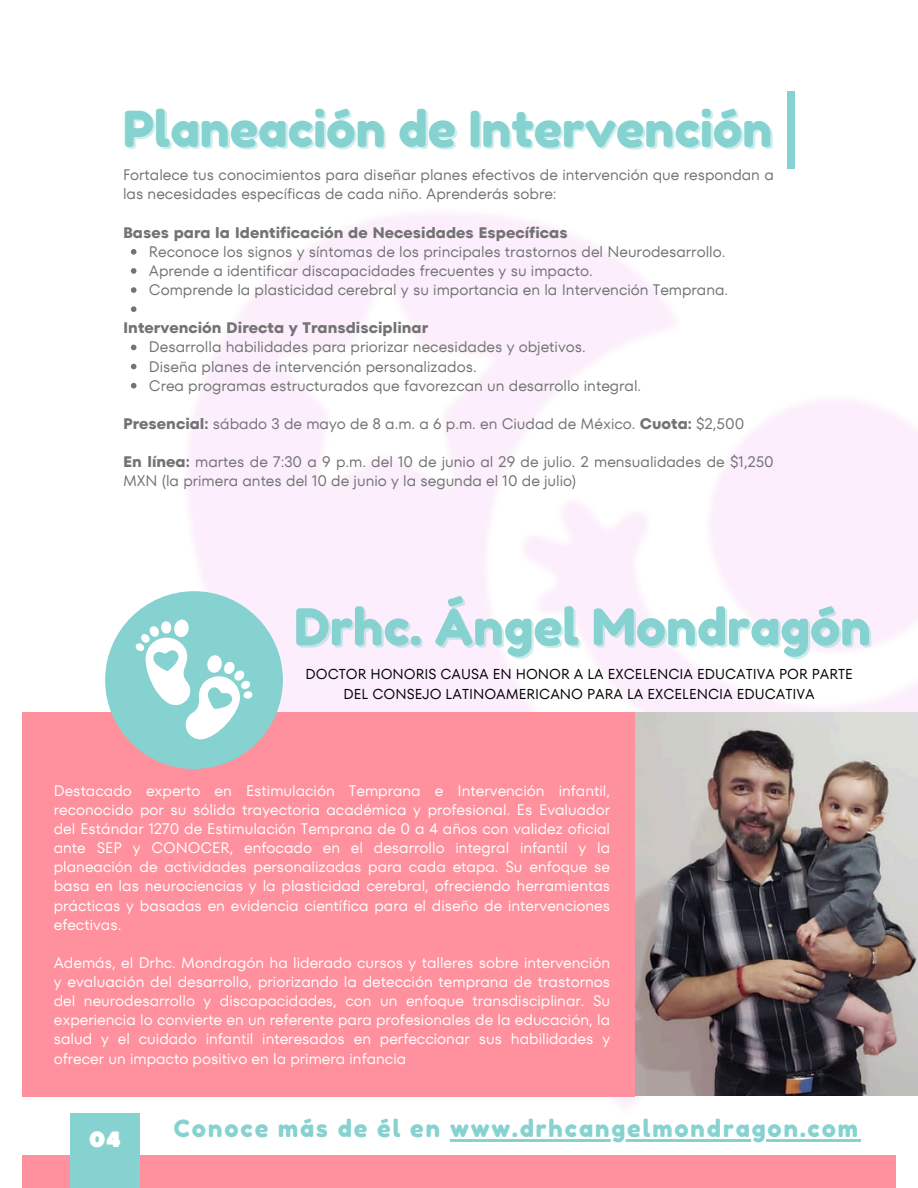
<style>
.page{position:relative;width:918px;height:1188px;background:#fff}
.page>*{position:absolute;margin:0;border:0;box-sizing:border-box;transform-origin:0 0}
.t1{font:50.55px "Fredoka One";color:#85d2d0}
.t2{font:49.5px "Fredoka One";color:#85d2d0}
.t3{font:23.7px "Fredoka One";letter-spacing:.08em;color:#86d2d0}
.t4{font:22.2px "Boulder";color:#fff}
.t5{font:15.15px/19.2px "TT Fors";color:#fff;text-align:justify}
.t6{font:15.15px/19.2px "TT Fors";color:#737373}
.t7{font:700 15.15px "TT Fors";color:#737373}
.t8{font:14.25px/20px "TT Fors";color:#000;text-align:center}
.s1{font-weight:700}
</style>
<div class="page">
<img style="left:634px;top:712px;width:284px;height:384px">
<div style="left:22px;top:712px;width:612px;height:384px;background:#ff909d"></div>
<div style="left:105px;top:591px;width:178px;height:178px;background:#85d2d0;border-radius:50%"></div>
<div style="left:22px;top:1155px;width:874px;height:33px;background:#ff909d"></div>
<div style="left:71px;top:1113px;width:69px;height:75px;background:#85d2d0"></div>
<svg style="left:131px;top:249px;width:5px;height:6px"></svg>
<svg style="left:131px;top:268px;width:5px;height:6px"></svg>
<svg style="left:131px;top:287px;width:5px;height:6px"></svg>
<svg style="left:131px;top:306px;width:5px;height:6px"></svg>
<svg style="left:131px;top:345px;width:5px;height:5px"></svg>
<svg style="left:131px;top:364px;width:5px;height:5px"></svg>
<svg style="left:131px;top:383px;width:5px;height:5px"></svg>
<svg style="left:135px;top:619px;width:118px;height:121px"></svg>
<div style="left:788px;top:91px;width:7px;height:77px;background:#85d2d0"></div>
<hr style="left:450px;top:1139px;width:410px;height:2px;background:#86d2d0">
<h3 class="t2" style="left:123px;top:99px;width:651px">Planeación de Intervención</h3>
<p class="t6" style="left:123px;top:165px;width:652px">Fortalece tus conocimientos para diseñar planes efectivos de intervención que respondan a las necesidades específicas de cada niño. Aprenderás sobre:</p>
<p class="t7" style="left:123px;top:222px;width:446px">Bases para la Identificación de Necesidades Específicas</p>
<p class="t6" style="left:149px;top:242px;width:578px">Reconoce los signos y síntomas de los principales trastornos del Neurodesarrollo.</p>
<h4 class="t6" style="left:149px;top:261px;width:445px">Aprende a identificar discapacidades frecuentes y su impacto.</h4>
<p class="t6" style="left:149px;top:280px;width:581px">Comprende la plasticidad cerebral y su importancia en la Intervención Temprana.</p>
<p class="t7" style="left:123px;top:317px;width:307px">Intervención Directa y Transdisciplinar</p>
<p class="t6" style="left:149px;top:338px;width:438px">Desarrolla habilidades para priorizar necesidades y objetivos.</p>
<p class="t6" style="left:149px;top:357px;width:329px">Diseña planes de intervención personalizados.</p>
<p class="t6" style="left:149px;top:376px;width:494px">Crea programas estructurados que favorezcan un desarrollo integral.</p>
<p class="t6" style="left:123px;top:414px;width:623px"><span class="s1">Presencial:</span> sábado 3 de mayo de 8 a.m. a 6 p.m. en Ciudad de México. <span class="s1">Cuota:</span> $2,500</p>
<h1 class="t6" style="left:123px;top:452px;width:652px"><span class="s1">En línea:</span> martes de 7:30 a 9 p.m. del 10 de junio al 29 de julio. 2 mensualidades de $1,250<br>MXN (la primera antes del 10 de junio y la segunda el 10 de julio)</h1>
<h2 class="t1" style="left:294px;top:596px;width:578px">Drhc. Ángel Mondragón</h2>
<p class="t8" style="left:306px;top:664px;width:549px">DOCTOR HONORIS CAUSA EN HONOR A LA EXCELENCIA EDUCATIVA POR PARTE<br>DEL CONSEJO LATINOAMERICANO PARA LA EXCELENCIA EDUCATIVA</p>
<p class="t5" style="left:54px;top:781px;width:558px">Destacado experto en Estimulación Temprana e Intervención infantil, reconocido por su sólida trayectoria académica y profesional. Es Evaluador del Estándar 1270 de Estimulación Temprana de 0 a 4 años con validez oficial ante SEP y CONOCER, enfocado en el desarrollo integral infantil y la planeación de actividades personalizadas para cada etapa. Su enfoque se basa en las neurociencias y la plasticidad cerebral, ofreciendo herramientas prácticas y basadas en evidencia científica para el diseño de intervenciones efectivas.</p>
<h4 class="t5" style="left:54px;top:953px;width:558px">Además, el Drhc. Mondragón ha liderado cursos y talleres sobre intervención y evaluación del desarrollo, priorizando la detección temprana de trastornos del neurodesarrollo y discapacidades, con un enfoque transdisciplinar. Su experiencia lo convierte en un referente para profesionales de la educación, la salud y el cuidado infantil interesados en perfeccionar sus habilidades y ofrecer un impacto positivo en la primera infancia</h4>
<h1 class="t4" style="left:89px;top:1124px;width:34px">04</h1>
<p class="t3" style="left:174px;top:1114px;width:686px">Conoce más de él en www.drhcangelmondragon.com</p>
</div>
